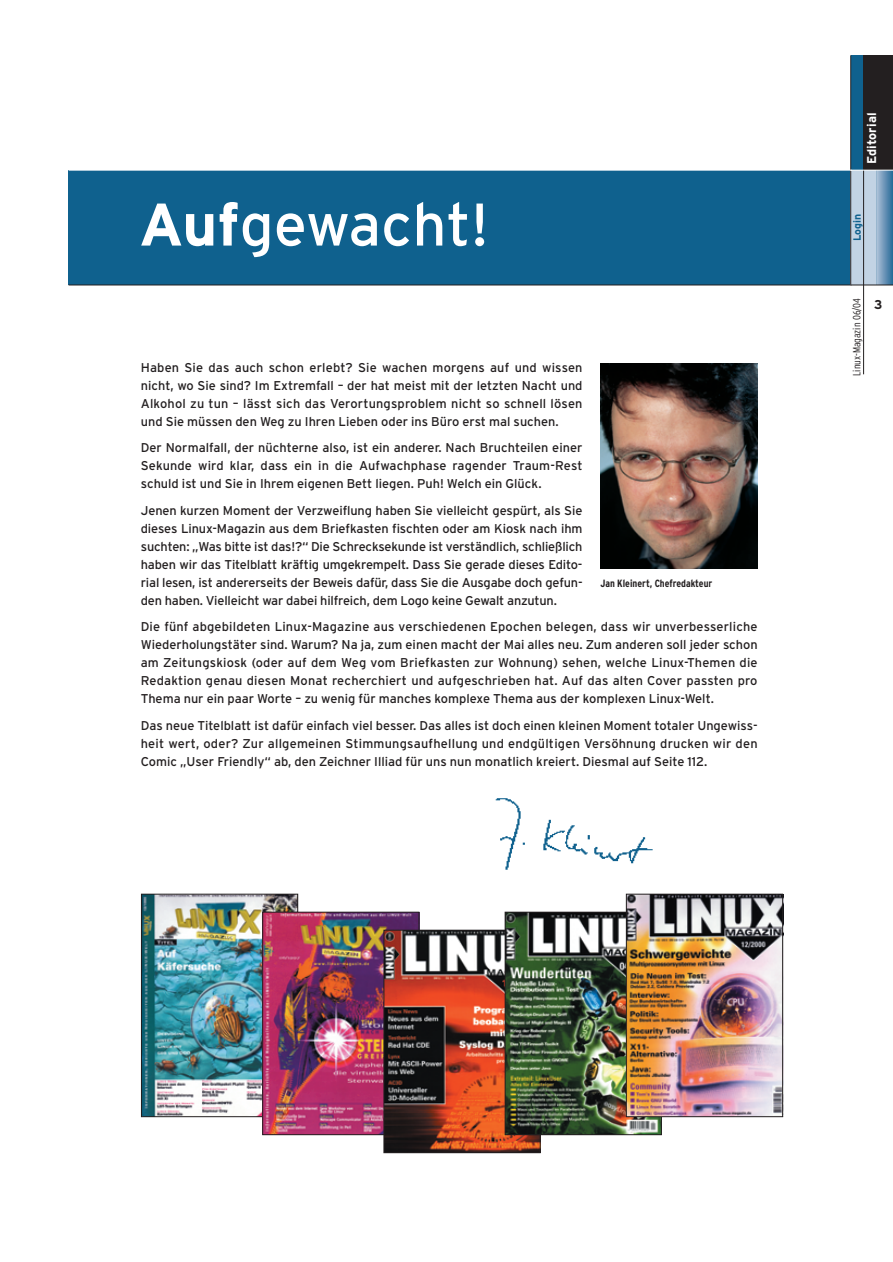
<style>
.page{position:relative;width:893px;height:1262px;background:#fff}
.page>*{position:absolute;margin:0;border:0;box-sizing:border-box;transform-origin:0 0}
.t1{font:60px "Interstate";color:#fff}
.t2{font:12.75px/18px "Interstate";color:#231f20;text-align:justify}
.t3{font:700 12.75px "Interstate";color:#fff}
.t4{font:700 12.75px "Interstate";color:#231f20}
.t5{font:700 condensed 10.5px "Interstate";color:#231f20}
.t6{font:300 condensed 10.5px "Interstate";color:#231f20}
.t7{font:700 10.5px "Interstate";color:#0f618e}
.s1{font-weight:700}
</style>
<div class="page">
<div style="left:69px;top:170px;width:782px;height:115px;background:#0f618e"></div>
<hr style="left:69px;top:285px;width:782px;height:1px;background:#231f20">
<div style="left:850px;top:55px;width:42px;height:230px;background:#0f618e"></div>
<div style="left:863px;top:55px;width:29px;height:115px;background:#231f20"></div>
<div style="left:850px;top:170px;width:26px;height:115px;background:#c2d3e4"></div>
<svg style="left:876px;top:171px;width:16px;height:114px;background:#6e97b9"></svg>
<hr style="left:850px;top:285px;width:42px;height:1px;background:#231f20">
<hr style="left:863px;top:55px;width:1px;height:319px;background:#231f20">
<hr style="left:850px;top:55px;width:1px;height:230px;background:#231f20">
<hr style="left:69px;top:170px;width:782px;height:1px;background:#fff">
<hr style="left:850px;top:170px;width:42px;height:1px;background:#fff">
<img style="left:600px;top:363px;width:158px;height:205px">
<img style="left:495px;top:798px;width:158px;height:72px">
<img style="left:143px;top:896px;width:153px;height:218px">
<div style="left:141px;top:894px;width:157px;height:222px;border:1px solid #231f20"></div>
<img style="left:264px;top:914px;width:153px;height:218px">
<div style="left:262px;top:912px;width:157px;height:222px;border:1px solid #231f20"></div>
<img style="left:386px;top:932px;width:152px;height:218px">
<div style="left:384px;top:930px;width:156px;height:222px;border:1px solid #231f20"></div>
<img style="left:507px;top:914px;width:155px;height:220px">
<div style="left:505px;top:912px;width:156px;height:222px;border:1px solid #231f20"></div>
<img style="left:628px;top:894px;width:155px;height:222px">
<div style="left:626px;top:894px;width:156px;height:222px;border:1px solid #231f20"></div>
<h1 class="t1" style="left:139px;top:202px;width:351px"><span class="s1">Auf</span>gewacht!</h1>
<p class="t2" style="left:141px;top:359px;width:443px">Haben Sie das auch schon erlebt? Sie wachen morgens auf und wissen nicht, wo Sie sind? Im Extremfall – der hat meist mit der letzten Nacht und Alkohol zu tun – lässt sich das Verortungsproblem nicht so schnell lösen und Sie müssen den Weg zu Ihren Lieben oder ins Büro erst mal suchen.</p>
<p class="t2" style="left:141px;top:440px;width:443px">Der Normalfall, der nüchterne also, ist ein anderer. Nach Bruchteilen einer Sekunde wird klar, dass ein in die Aufwachphase ragender Traum-Rest schuld ist und Sie in Ihrem eigenen Bett liegen. Puh! Welch ein Glück.</p>
<p class="t2" style="left:141px;top:502px;width:443px">Jenen kurzen Moment der Verzweiflung haben Sie vielleicht gespürt, als Sie dieses Linux-Magazin aus dem Briefkasten fischten oder am Kiosk nach ihm suchten: „Was bitte ist das!?“ Die Schrecksekunde ist verständlich, schließlich haben wir das Titelblatt kräftig umgekrempelt. Dass Sie gerade dieses Edito&shy;rial lesen, ist andererseits der Beweis dafür, dass Sie die Ausgabe doch gefun&shy;den haben. Vielleicht war dabei hilfreich, dem Logo keine Gewalt anzutun.</p>
<p class="t2" style="left:141px;top:619px;width:618px">Die fünf abgebildeten Linux-Magazine aus verschiedenen Epochen belegen, dass wir unverbesserliche Wiederholungstäter sind. Warum? Na ja, zum einen macht der Mai alles neu. Zum anderen soll jeder schon am Zeitungskiosk (oder auf dem Weg vom Briefkasten zur Wohnung) sehen, welche Linux-Themen die Redaktion genau diesen Monat recherchiert und aufgeschrieben hat. Auf das alten Cover passten pro Thema nur ein paar Worte – zu wenig für manches komplexe Thema aus der komplexen Linux-Welt.</p>
<p class="t2" style="left:141px;top:717px;width:618px">Das neue Titelblatt ist dafür einfach viel besser. Das alles ist doch einen kleinen Moment totaler Ungewiss&shy;heit wert, oder? Zur allgemeinen Stimmungsaufhellung und endgültigen Versöhnung drucken wir den Comic „User Friendly“ ab, den Zeichner Illiad für uns nun monatlich kreiert. Diesmal auf Seite 112.</p>
<p class="t5" style="left:600px;top:580px;width:113px">Jan Kleinert, Chefredakteur</p>
<p class="t3" style="left:866px;top:164px;width:52px;rotate:-90deg">Editorial</p>
<p class="t7" style="left:853px;top:241px;width:29px;rotate:-90deg">Login</p>
<p class="t6" style="left:852px;top:376px;width:79px;rotate:-90deg">Linux-Magazin 06/04</p>
<p class="t4" style="left:874px;top:300px;width:10px">3</p>
</div>
